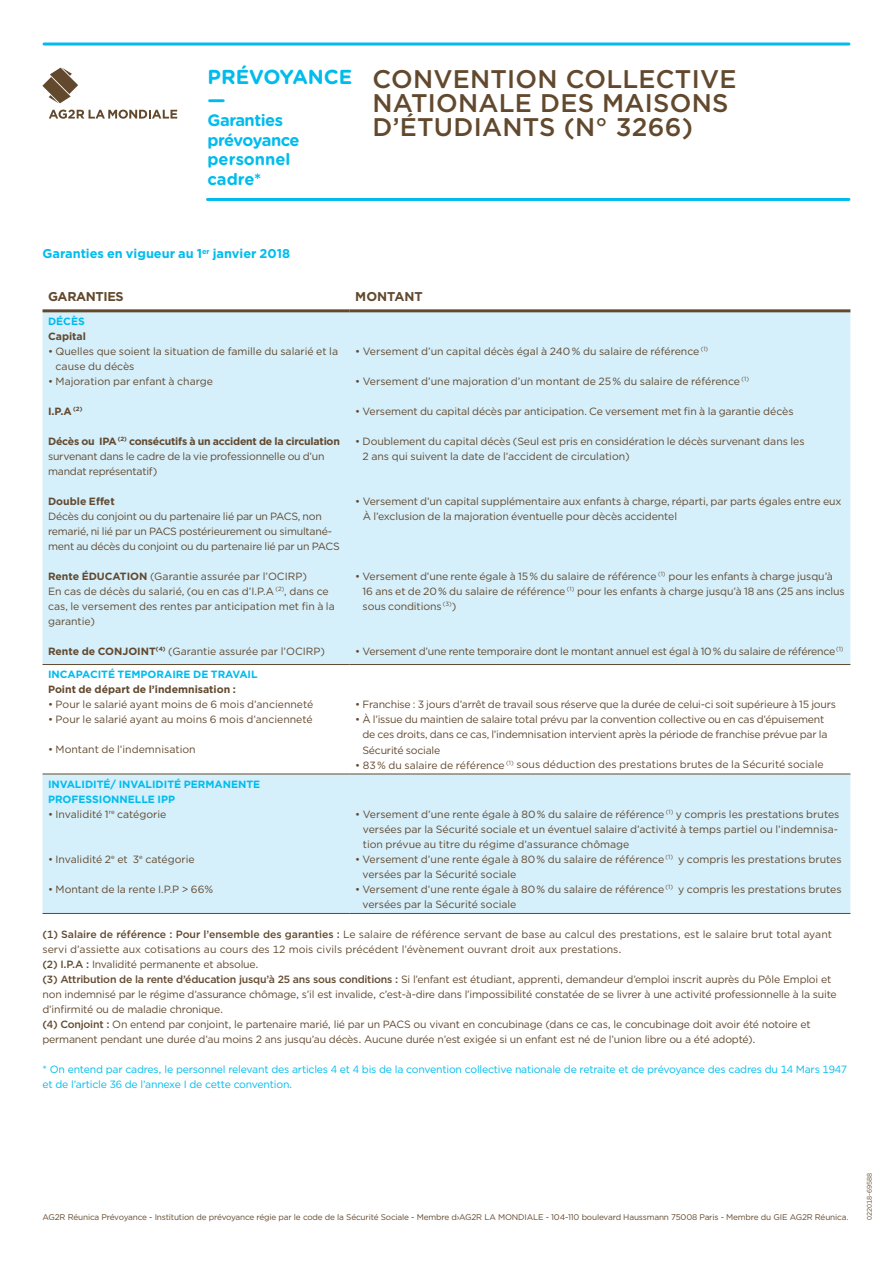
<style>
.page{position:relative;width:893px;height:1263px;background:#fff}
.page>*{position:absolute;margin:0;border:0;box-sizing:border-box;transform-origin:0 0}
.t1{font:500 25.5px/24.2px "Gotham";letter-spacing:.01em;color:#62492e}
.t2{font:700 20.25px/22.5px "Gotham Rounded";color:#00bced}
.t3{font:700 16.5px/19.5px "Gotham Rounded";letter-spacing:-.03em;color:#00bced}
.t4{font:700 12.75px "Gotham";color:#00bced}
.t5{font:700 12.75px "Gotham";letter-spacing:-.03em;color:#62492e}
.t6{font:700 12.75px "Gotham";color:#62492e}
.t7{font:10.5px/15px "Gotham";letter-spacing:-.01em;color:#62492e}
.t8{font:10.5px/15px "Gotham";letter-spacing:-.02em;color:#00bced}
.t9{font:700 10.5px/15px "Gotham";color:#00bced}
.t10{font:700 10.5px "Gotham";color:#62492e}
.t11{font:8.25px "Gotham";letter-spacing:-.02em;color:#62492e}
.t12{font:6.75px "Gotham";color:#62492e}
.s1{font-weight:700}
.s2{font-weight:500}
</style>
<div class="page">
<hr style="left:44px;top:43px;width:805px;height:3px;background:#00bced">
<hr style="left:207px;top:198px;width:642px;height:3px;background:#00bced">
<svg style="left:43px;top:312px;width:807px;height:601px;fill:#d5effb"></svg>
<hr style="left:43px;top:913px;width:307px;height:1px;background:#62492e">
<hr style="left:350px;top:913px;width:500px;height:1px;background:#62492e">
<hr style="left:43px;top:774px;width:307px;height:1px;background:#62492e">
<hr style="left:350px;top:774px;width:500px;height:1px;background:#62492e">
<hr style="left:43px;top:309px;width:307px;height:3px;background:#62492e">
<hr style="left:350px;top:309px;width:500px;height:3px;background:#62492e">
<hr style="left:43px;top:664px;width:307px;height:1px;background:#62492e">
<hr style="left:350px;top:664px;width:500px;height:1px;background:#62492e">
<svg style="left:49px;top:110px;width:128px;height:9px"></svg>
<svg style="left:42px;top:68px;width:36px;height:35px"></svg>
<h2 class="t2" style="left:207px;top:65px;width:146px">PRÉVOYANCE —</h2>
<h3 class="t3" style="left:207px;top:110px;width:94px">Garanties prévoyance personnel cadre*</h3>
<h1 class="t1" style="left:372px;top:67px;width:365px">CONVENTION COLLECTIVE<br>NATIONALE DES MAISONS<br>D’ÉTUDIANTS (N° 3266)</h1>
<p class="t4" style="left:43px;top:245px;width:249px">Garanties en vigueur au 1<sup>er</sup> janvier 2018</p>
<p class="t5" style="left:48px;top:288px;width:77px">GARANTIES</p>
<p class="t6" style="left:355px;top:288px;width:69px">MONTANT</p>
<p class="t9" style="left:48px;top:313px;width:38px">DÉCÈS</p>
<p class="t10" style="left:48px;top:329px;width:39px">Capital</p>
<p class="t7" style="left:56px;top:343px;width:284px;text-indent:-8px">• Quelles que soient la situation de famille du salarié et la cause du décès</p>
<p class="t7" style="left:48px;top:373px;width:166px">• Majoration par enfant à charge</p>
<p class="t10" style="left:48px;top:404px;width:36px">I.P.A <sup>(2)</sup></p>
<p class="t7" style="left:48px;top:433px;width:293px"><span class="s1">Décès ou IPA</span> <sup>(2)</sup> <span class="s1">consécutifs à un accident de la circulation </span>survenant dans le cadre de la vie professionnelle ou d’un mandat représentatif)</p>
<p class="t10" style="left:48px;top:494px;width:68px">Double Effet</p>
<p class="t7" style="left:48px;top:508px;width:293px">Décès du conjoint ou du partenaire lié par un PACS, non remarié, ni lié par un PACS postérieurement ou simultané&shy;ment au décès du conjoint ou du partenaire lié par un PACS</p>
<p class="t7" style="left:48px;top:568px;width:288px"><span class="s1">Rente ÉDUCATION</span> (Garantie assurée par l’OCIRP)<br>En cas de décès du salarié, (ou en cas d’I.P.A <sup>(2)</sup>, dans ce cas, le versement des rentes par anticipation met fin à la garantie)</p>
<p class="t7" style="left:48px;top:643px;width:278px"><span class="s1">Rente de CONJOINT</span><sup>(4)</sup> (Garantie assurée par l’OCIRP)</p>
<p class="t7" style="left:355px;top:343px;width:354px">• Versement d’un capital décès égal à 240 % du salaire de référence <sup>(1)</sup></p>
<p class="t7" style="left:355px;top:373px;width:395px">• Versement d’une majoration d’un montant de 25 % du salaire de référence <sup>(1)</sup></p>
<p class="t7" style="left:355px;top:403px;width:440px">• Versement du capital décès par anticipation. Ce versement met fin à la garantie décès</p>
<p class="t7" style="left:363px;top:433px;width:444px;text-indent:-7px">• Doublement du capital décès (Seul est pris en considération le décès survenant dans les<br>2 ans qui suivent la date de l’accident de circulation)</p>
<p class="t7" style="left:363px;top:493px;width:480px;text-indent:-8px">• Versement d’un capital supplémentaire aux enfants à charge, réparti, par parts égales entre eux<br>À l’exclusion de la majoration éventuelle pour dècès accidentel</p>
<p class="t7" style="left:363px;top:568px;width:484px;text-indent:-7px">• Versement d’une rente égale à 15 % du salaire de référence <sup>(1)</sup> pour les enfants à charge jusqu’à<br>16 ans et de 20 % du salaire de référence <sup>(1)</sup> pour les enfants à charge jusqu’à 18 ans (25 ans inclus sous conditions <sup>(3)</sup>)</p>
<p class="t7" style="left:355px;top:643px;width:490px">• Versement d’une rente temporaire dont le montant annuel est égal à 10 % du salaire de référence <sup>(1)</sup></p>
<p class="t9" style="left:48px;top:667px;width:211px">INCAPACITÉ TEMPORAIRE DE TRAVAIL</p>
<p class="t10" style="left:48px;top:683px;width:189px">Point de départ de l’indemnisation :</p>
<p class="t7" style="left:48px;top:697px;width:267px">• Pour le salarié ayant moins de 6 mois d’ancienneté</p>
<p class="t7" style="left:48px;top:712px;width:266px">• Pour le salarié ayant au moins 6 mois d’ancienneté</p>
<p class="t7" style="left:48px;top:742px;width:149px">• Montant de l’indemnisation</p>
<p class="t7" style="left:355px;top:697px;width:482px">• Franchise : 3 jours d’arrêt de travail sous réserve que la durée de celui-ci soit supérieure à 15 jours</p>
<p class="t7" style="left:362px;top:712px;width:466px;text-indent:-7px">• À l’issue du maintien de salaire total prévu par la convention collective ou en cas d’épuisement de ces droits, dans ce cas, l’indemnisation intervient après la période de franchise prévue par la<br>Sécurité sociale</p>
<p class="t7" style="left:355px;top:757px;width:470px">• 83 % du salaire de référence <sup>(1)</sup> sous déduction des prestations brutes de la Sécurité sociale</p>
<p class="t9" style="left:48px;top:777px;width:214px">INVALIDITÉ/ INVALIDITÉ PERMANENTE<br>PROFESSIONNELLE IPP</p>
<p class="t7" style="left:48px;top:806px;width:120px">• Invalidité 1<sup>re</sup> catégorie</p>
<p class="t7" style="left:48px;top:851px;width:148px">• Invalidité 2<sup>e</sup> et 3<sup>e</sup> catégorie</p>
<p class="t7" style="left:48px;top:881px;width:167px">• Montant de la rente I.P.P &gt; 66%</p>
<p class="t7" style="left:363px;top:806px;width:478px;text-indent:-8px">• Versement d’une rente égale à 80 % du salaire de référence <sup>(1)</sup> y compris les prestations brutes versées par la Sécurité sociale et un éventuel salaire d’activité à temps partiel ou l’indemnisa&shy;tion prévue au titre du régime d’assurance chômage</p>
<p class="t7" style="left:362px;top:851px;width:481px;text-indent:-7px">• Versement d’une rente égale à 80 % du salaire de référence <sup>(1)</sup> y compris les prestations brutes versées par la Sécurité sociale</p>
<p class="t7" style="left:362px;top:881px;width:481px;text-indent:-7px">• Versement d’une rente égale à 80 % du salaire de référence <sup>(1)</sup> y compris les prestations brutes versées par la Sécurité sociale</p>
<p class="t7" style="left:43px;top:926px;width:796px"><span class="s2">(1) Salaire de référence : Pour l’ensemble des garanties :</span> Le salaire de référence servant de base au calcul des prestations, est le salaire brut total ayant servi d’assiette aux cotisations au cours des 12 mois civils précédent l’évènement ouvrant droit aux prestations.<br><span class="s2">(2) I.P.A :</span> Invalidité permanente et absolue.<br><span class="s2">(3) Attribution de la rente d’éducation jusqu’à 25 ans sous conditions :</span> Si l’enfant est étudiant, apprenti, demandeur d’emploi inscrit auprès du Pôle Emploi et non indemnisé par le régime d’assurance chômage, s’il est invalide, c’est-à-dire dans l’impossibilité constatée de se livrer à une activité professionnelle à la suite d’infirmité ou de maladie chronique.<br><span class="s2">(4) Conjoint :</span> On entend par conjoint, le partenaire marié, lié par un PACS ou vivant en concubinage (dans ce cas, le concubinage doit avoir été notoire et permanent pendant une durée d’au moins 2 ans jusqu’au décès. Aucune durée n’est exigée si un enfant est né de l’union libre ou a été adopté).</p>
<p class="t8" style="left:43px;top:1061px;width:806px">* On entend par cadres, le personnel relevant des articles 4 et 4 bis de la convention collective nationale de retraite et de prévoyance des cadres du 14 Mars 1947 et de l’article 36 de l’annexe I de cette convention.</p>
<p class="t11" style="left:43px;top:1212px;width:807px">AG2R Réunica Prévoyance - Institution de prévoyance régie par le code de la Sécurité Sociale - Membre d›AG2R LA MONDIALE - 104-110 boulevard Haussmann 75008 Paris - Membre du GIE AG2R Réunica.</p>
<p class="t12" style="left:865px;top:1220px;width:49px;rotate:-90deg">022018-69588</p>
</div>
